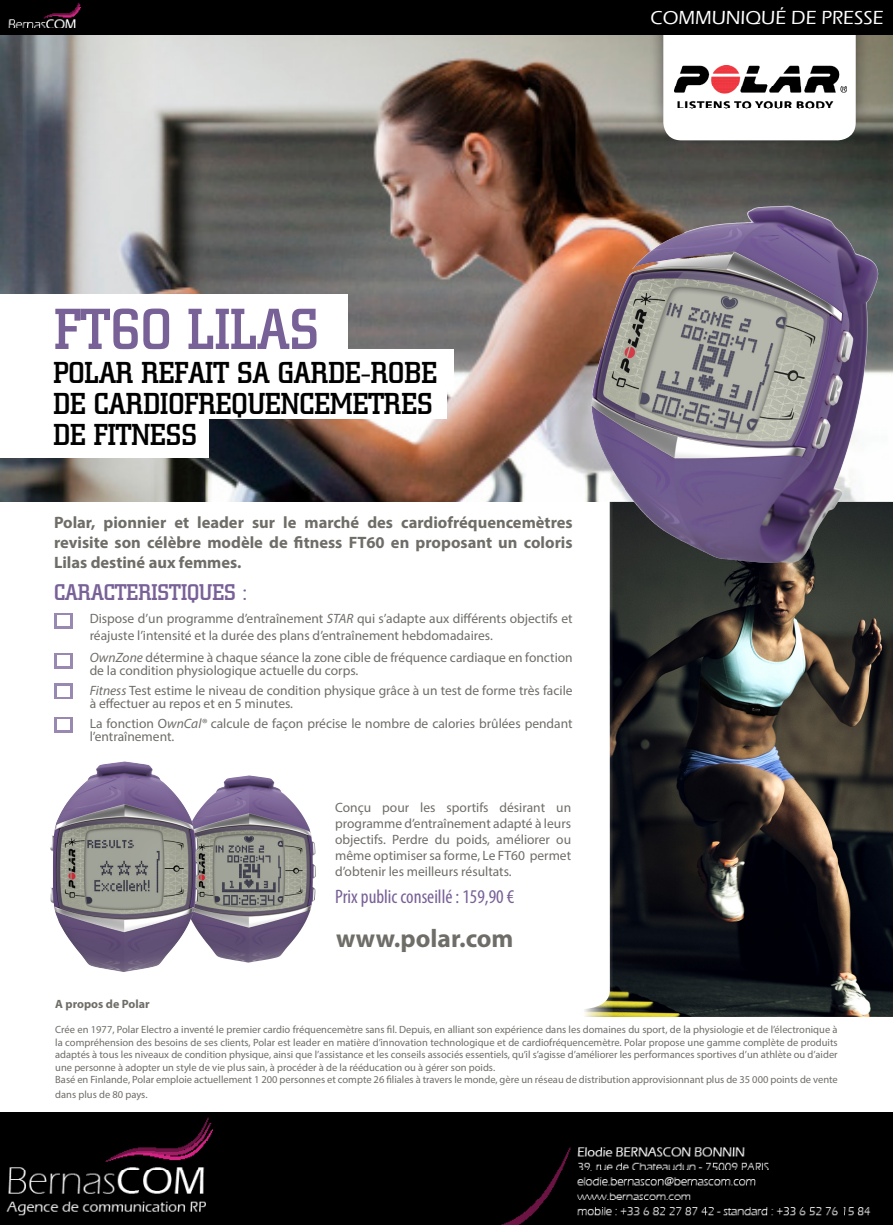
<style>
.page{position:relative;width:893px;height:1225px;background:#fff}
.page>*{position:absolute;margin:0;border:0;box-sizing:border-box;transform-origin:0 0}
.t1{font:500 57px "City";color:#786197}
.t2{font:500 30px "City";color:#000}
.t3{font:700 25.5px "Myriad Pro";color:#6f6d68}
.t4{font:500 22.5px "City";color:#786197}
.t5{font:condensed 19.5px "Myriad Pro";color:#786197}
.t6{font:500 19.5px "Eras ITC";color:#fff}
.t7{font:700 16.5px/19.8px "Myriad Pro";color:#6f6d68;text-align:justify}
.t8{font:13.5px/16.2px "Myriad Pro";color:#6f6d68}
.t9{font:700 12px "Myriad Pro";color:#6f6d68}
.t10{font:10.5px/12.5px "Myriad Pro";color:#6f6d68;text-align:justify}
.s1{font-style:italic}
</style>
<div class="page">
<img style="left:0;top:34px;width:893px;height:468px">
<div style="left:649px;top:0;width:221px;height:138px;background:#231f20;opacity:.6"></div>
<div style="left:663px;top:11px;width:193px;height:129px;background:#fff;border-radius:18px"></div>
<img style="left:675px;top:65px;width:172px;height:44px">
<img style="left:0;top:1112px;width:893px;height:113px">
<div style="left:0;top:0;width:893px;height:34px;background:#000"></div>
<div style="left:0;top:350px;width:453px;height:40px;background:#fff"></div>
<div style="left:0;top:388px;width:447px;height:31px;background:#fff"></div>
<div style="left:0;top:417px;width:208px;height:41px;background:#fff"></div>
<div style="left:0;top:294px;width:348px;height:57px;background:#fff"></div>
<svg style="left:50px;top:613px;width:266px;height:359px"></svg>
<img style="left:584px;top:502px;width:309px;height:515px">
<img style="left:632px;top:206px;width:153px;height:63px">
<p class="t6" style="left:650px;top:7px;width:235px">COMMUNIQUÉ DE PRESSE</p>
<p class="t1" style="left:54px;top:298px;width:266px">FT60 LILAS</p>
<p class="t2" style="left:53px;top:356px;width:385px">POLAR REFAIT SA GARDE-ROBE</p>
<p class="t2" style="left:53px;top:387px;width:381px">DE CARDIOFREQUENCEMETRES</p>
<p class="t2" style="left:53px;top:418px;width:145px">DE FITNESS</p>
<p class="t7" style="left:54px;top:512px;width:520px">Polar, pionnier et leader sur le marché des cardiofréquencemètres revisite son célèbre modèle de fitness FT60 en proposant un coloris Lilas destiné aux femmes.</p>
<p class="t4" style="left:54px;top:579px;width:195px">CARACTERISTIQUES :</p>
<p class="t8" style="left:90px;top:610px;width:484px">Dispose d’un programme d’entraînement <span class="s1">STAR</span> qui s’adapte aux différents objectifs et réajuste l’intensité et la durée des plans d’entraînement hebdomadaires.</p>
<p class="t8" style="left:90px;top:650px;width:485px;line-height:13.5px"><span class="s1">OwnZone</span> détermine à chaque séance la zone cible de fréquence cardiaque en fonction de la condition physiologique actuelle du corps.</p>
<p class="t8" style="left:90px;top:683px;width:484px;line-height:13.5px"><span class="s1">Fitness</span> Test estime le niveau de condition physique grâce à un test de forme très facile à effectuer au repos et en 5 minutes.</p>
<p class="t8" style="left:90px;top:716px;width:484px;line-height:13.2px">La fonction O<span class="s1">wnCal®</span> calcule de façon précise le nombre de calories brûlées pendant l’entraînement.</p>
<p class="t8" style="left:335px;top:799px;width:237px;text-align:justify">Conçu pour les sportifs désirant un programme d’entraînement adapté à leurs objectifs. Perdre du poids, améliorer ou même optimiser sa forme, Le FT60 permet d’obtenir les meilleurs résultats.</p>
<p class="t5" style="left:335px;top:884px;width:181px">Prix public conseillé : 159,90 €</p>
<p class="t3" style="left:336px;top:922px;width:179px">www.polar.com</p>
<p class="t9" style="left:55px;top:996px;width:96px">A propos de Polar</p>
<p class="t10" style="left:55px;top:1023px;width:784px">Crée en 1977, Polar Electro a inventé le premier cardio fréquencemètre sans fil. Depuis, en alliant son expérience dans les domaines du sport, de la physiologie et de l’électronique à la compréhension des besoins de ses clients, Polar est leader en matière d’innovation technologique et de cardiofréquencemètre. Polar propose une gamme complète de produits adaptés à tous les niveaux de condition physique, ainsi que l’assistance et les conseils associés essentiels, qu’il s’agisse d’améliorer les performances sportives d’un athlète ou d’aider une personne à adopter un style de vie plus sain, à procéder à de la rééducation ou à gérer son poids.</p>
<p class="t10" style="left:55px;top:1072px;width:784px;line-height:14.9px">Basé en Finlande, Polar emploie actuellement 1 200 personnes et compte 26 filiales à travers le monde, gère un réseau de distribution approvisionnant plus de 35 000 points de vente dans plus de 80 pays.</p>
</div>
